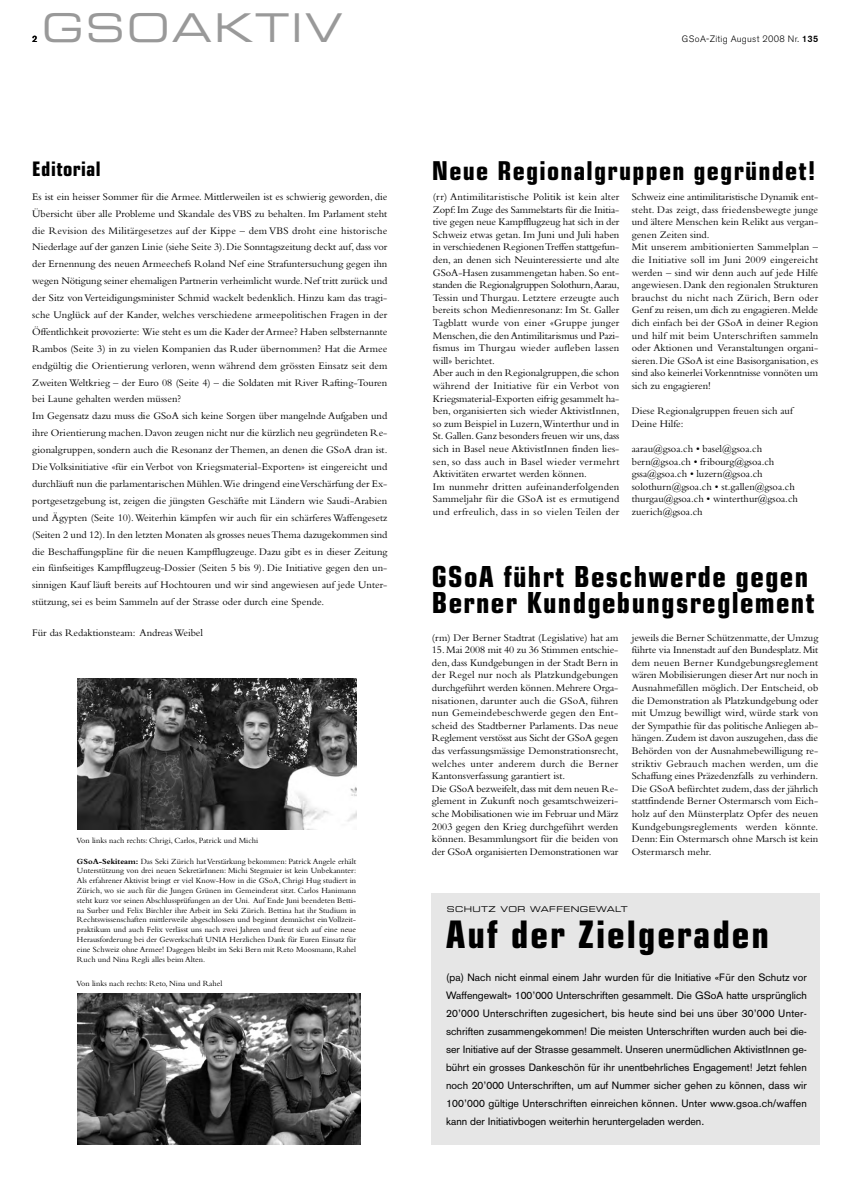
<style>
.page{position:relative;width:842px;height:1191px;background:#fff}
.page>*{position:absolute;margin:0;border:0;box-sizing:border-box;transform-origin:0 0}
.t1{font:39.7px "Eurostile Extended Two";letter-spacing:.05em;color:#999}
.t2{font:700 condensed 38px "Eurostile";letter-spacing:.05em;color:#000}
.t3{font:700 condensed 29px/26px "Eurostile";letter-spacing:.045em;color:#000}
.t4{font:700 condensed 26px "Eurostile";letter-spacing:.05em;color:#000}
.t5{font:700 condensed 20px "Eurostile";letter-spacing:.025em;color:#000}
.t6{font:10.5px/12.6px "Bembo";color:#000}
.t7{font:10.5px/18px "Akzidenz Grotesk";color:#000;text-align:justify}
.t8{font:300 9.2px "Akzidenz Grotesk BE";letter-spacing:.03em;color:#000}
.t9{font:500 9.2px "Akzidenz Grotesk BE";color:#000}
.t10{font:8.2px/9.8px "Bembo";color:#000;text-align:justify}
.t11{font:8px "Eurostile Extended Two";letter-spacing:.05em;color:#000}
.s1{font-weight:500}
.s2{font-weight:700}
</style>
<div class="page">
<div style="left:431px;top:893px;width:388px;height:252px;background:#e6e6e6"></div>
<img style="left:77px;top:678px;width:280px;height:152px">
<img style="left:78px;top:993px;width:283px;height:152px">
<h1 class="t1" style="left:42px;top:13px;width:303px">GSOAKTIV</h1>
<p class="t9" style="left:32px;top:36px;width:7px">2</p>
<p class="t8" style="left:682px;top:35px;width:138px">GSoA-Zitig August 2008 Nr. <span class="s1">135</span></p>
<h3 class="t5" style="left:32px;top:161px;width:70px">Editorial</h3>
<p class="t6" style="left:32px;top:189px;width:357px;line-height:16.9px">Es ist ein heisser Sommer für die Armee. Mittlerweilen ist es schwierig geworden, die Übersicht über alle Probleme und Skandale des VBS zu behalten. Im Parlament steht die Revision des Militärgesetzes auf der Kippe – dem VBS droht eine historische Niederlage auf der ganzen Linie (siehe Seite 3).Die Sonntagszeitung deckt auf,dass vor der Ernennung des neuen Armeechefs Roland Nef eine Strafuntersuchung gegen ihn wegen Nötigung seiner ehemaligen Partnerin verheimlicht wurde.Nef tritt zurück und der Sitz von Verteidigungsminister Schmid wackelt bedenklich. Hinzu kam das tragi&shy;sche Unglück auf der Kander, welches verschiedene armeepolitischen Fragen in der Öffentlichkeit provozierte: Wie steht es um die Kader der Armee? Haben selbsternannte Rambos (Seite 3) in zu vielen Kompanien das Ruder übernommen? Hat die Armee endgültig die Orientierung verloren, wenn während dem grössten Einsatz seit dem Zweiten Weltkrieg – der Euro 08 (Seite 4) – die Soldaten mit River Rafting-Touren bei Laune gehalten werden müssen?<br>Im Gegensatz dazu muss die GSoA sich keine Sorgen über mangelnde Aufgaben und ihre Orientierung machen.Davon zeugen nicht nur die kürzlich neu gegründeten Re&shy;gionalgruppen, sondern auch die Resonanz der Themen, an denen die GSoA dran ist.<br>Die Volksinitiative «für ein Verbot von Kriegsmaterial-Exporten» ist eingereicht und durchläuft nun die parlamentarischen Mühlen.Wie dringend eine Verschärfung der Ex&shy;portgesetzgebung ist, zeigen die jüngsten Geschäfte mit Ländern wie Saudi-Arabien und Ägypten (Seite 10).Weiterhin kämpfen wir auch für ein schärferes Waffengesetz (Seiten 2 und 12).In den letzten Monaten als grosses neues Thema dazugekommen sind die Beschaffungspläne für die neuen Kampfflugzeuge. Dazu gibt es in dieser Zeitung ein fünfseitiges Kampfflugzeug-Dossier (Seiten 5 bis 9). Die Initiative gegen den un&shy;sinnigen Kauf läuft bereits auf Hochtouren und wir sind angewiesen auf jede Unter&shy;stützung, sei es beim Sammeln auf der Strasse oder durch eine Spende.</p>
<p class="t6" style="left:32px;top:628px;width:172px">Für das Redaktionsteam: Andreas Weibel</p>
<p class="t10" style="left:77px;top:836px;width:183px">Von links nach rechts: Chrigi, Carlos, Patrick und Michi</p>
<p class="t10" style="left:77px;top:857px;width:281px"><span class="s2">GSoA-Sekiteam:</span> Das Seki Zürich hat Verstärkung bekommen: Patrick Angele erhält Unterstützung von drei neuen SekretärInnen: Michi Stegmaier ist kein Unbekannter:<br>Als erfahrener Aktivist bringt er viel Know-How in die GSoA, Chrigi Hug studiert in Zürich, wo sie auch für die Jungen Grünen im Gemeinderat sitzt. Carlos Hanimann steht kurz vor seinen Abschlussprüfungen an der Uni. Auf Ende Juni beendeten Betti&shy;na Surber und Felix Birchler ihre Arbeit im Seki Zürich. Bettina hat ihr Studium in Rechtswissenschaften mittlerweile abgeschlossen und beginnt demnächst ein Vollzeit&shy;praktikum und auch Felix verlässt uns nach zwei Jahren und freut sich auf eine neue Herausforderung bei der Gewerkschaft UNIA Herzlichen Dank für Euren Einsatz für eine Schweiz ohne Armee! Dagegen bleibt im Seki Bern mit Reto Moosmann, Rahel Ruch und Nina Regli alles beim Alten.</p>
<p class="t10" style="left:77px;top:980px;width:147px">Von links nach rechts: Reto, Nina und Rahel</p>
<h3 class="t4" style="left:432px;top:161px;width:385px">Neue Regionalgruppen gegründet!</h3>
<p class="t6" style="left:433px;top:191px;width:188px">(rr) Antimilitaristische Politik ist kein alter Zopf:Im Zuge des Sammelstarts für die Initia&shy;tive gegen neue Kampfflugzeug hat sich in der Schweiz etwas getan. Im Juni und Juli haben in verschiedenen Regionen Treffen stattgefun&shy;den, an denen sich Neuinteressierte und alte GSoA-Hasen zusammengetan haben. So ent&shy;standen die Regionalgruppen Solothurn,Aarau, Tessin und Thurgau. Letztere erzeugte auch bereits schon Medienresonanz: Im St. Galler Tagblatt wurde von einer «Gruppe junger Menschen,die den Antimilitarismus und Pazi&shy;fismus im Thurgau wieder aufleben lassen will» berichtet.<br>Aber auch in den Regionalgruppen,die schon während der Initiative für ein Verbot von Kriegsmaterial-Exporten eifrig gesammelt ha&shy;ben, organisierten sich wieder AktivistInnen, so zum Beispiel in Luzern,Winterthur und in St.Gallen.Ganz besonders freuen wir uns,dass sich in Basel neue AktivistInnen finden lies&shy;sen, so dass auch in Basel wieder vermehrt Aktivitäten erwartet werden können.<br>Im nunmehr dritten aufeinanderfolgenden Sammeljahr für die GSoA ist es ermutigend und erfreulich, dass in so vielen Teilen der</p>
<p class="t6" style="left:632px;top:191px;width:188px">Schweiz eine antimilitaristische Dynamik ent&shy;steht. Das zeigt, dass friedensbewegte junge und ältere Menschen kein Relikt aus vergan&shy;genen Zeiten sind.<br>Mit unserem ambitionierten Sammelplan – die Initiative soll im Juni 2009 eingereicht werden – sind wir denn auch auf jede Hilfe angewiesen. Dank den regionalen Strukturen brauchst du nicht nach Zürich, Bern oder Genf zu reisen,um dich zu engagieren.Melde dich einfach bei der GSoA in deiner Region und hilf mit beim Unterschriften sammeln oder Aktionen und Veranstaltungen organi&shy;sieren.Die GSoA ist eine Basisorganisation,es sind also keinerlei Vorkenntnisse vonnöten um sich zu engagieren!</p>
<p class="t6" style="left:632px;top:406px;width:163px">Diese Regionalgruppen freuen sich auf<br>Deine Hilfe:</p>
<p class="t6" style="left:632px;top:443px;width:168px">aarau@gsoa.ch • basel@gsoa.ch bern@gsoa.ch • fribourg@gsoa.ch gssa@gsoa.ch • luzern@gsoa.ch solothurn@gsoa.ch • st.gallen@gsoa.ch thurgau@gsoa.ch • winterthur@gsoa.ch zuerich@gsoa.ch</p>
<h3 class="t3" style="left:432px;top:566px;width:384px">GSoA führt Beschwerde gegen<br>Berner Kundgebungsreglement</h3>
<p class="t6" style="left:432px;top:632px;width:188px">(rm) Der Berner Stadtrat (Legislative) hat am 15.Mai 2008 mit 40 zu 36 Stimmen entschie&shy;den, dass Kundgebungen in der Stadt Bern in der Regel nur noch als Platzkundgebungen durchgeführt werden können.Mehrere Orga&shy;nisationen, darunter auch die GSoA, führen nun Gemeindebeschwerde gegen den Ent&shy;scheid des Stadtberner Parlaments. Das neue Reglement verstösst aus Sicht der GSoA gegen das verfassungsmässige Demonstrationsrecht, welches unter anderem durch die Berner Kantonsverfassung garantiert ist.<br>Die GSoA bezweifelt,dass mit dem neuen Re&shy;glement in Zukunft noch gesamtschweizeri&shy;sche Mobilisationen wie im Februar und März 2003 gegen den Krieg durchgeführt werden können. Besammlungsort für die beiden von der GSoA organisierten Demonstrationen war</p>
<p class="t6" style="left:632px;top:632px;width:188px;text-align:justify">jeweils die Berner Schützenmatte,der Umzug führte via Innenstadt auf den Bundesplatz.Mit dem neuen Berner Kundgebungsreglement wären Mobilisierungen dieser Art nur noch in Ausnahmefällen möglich. Der Entscheid, ob die Demonstration als Platzkundgebung oder mit Umzug bewilligt wird, würde stark von der Sympathie für das politische Anliegen ab&shy;hängen.Zudem ist davon auszugehen,dass die Behörden von der Ausnahmebewilligung re&shy;striktiv Gebrauch machen werden, um die Schaffung eines Präzedenzfalls zu verhindern.<br>Die GSoA befürchtet zudem,dass der jährlich stattfindende Berner Ostermarsch vom Eich&shy;holz auf den Münsterplatz Opfer des neuen Kundgebungsreglements werden könnte.<br>Denn: Ein Ostermarsch ohne Marsch ist kein Ostermarsch mehr.</p>
<p class="t11" style="left:447px;top:906px;width:182px">SCHUTZ VOR WAFFENGEWALT</p>
<h2 class="t2" style="left:446px;top:921px;width:325px">Auf der Zielgeraden</h2>
<p class="t7" style="left:446px;top:969px;width:362px">(pa) Nach nicht einmal einem Jahr wurden für die Initiative «Für den Schutz vor Waffengewalt» 100’000 Unterschriften gesammelt. Die GSoA hatte ursprünglich 20’000 Unterschriften zugesichert, bis heute sind bei uns über 30’000 Unter&shy;schriften zusammengekommen! Die meisten Unterschriften wurden auch bei die&shy;ser Initiative auf der Strasse gesammelt. Unseren unermüdlichen AktivistInnen ge&shy;bührt ein grosses Dankeschön für ihr unentbehrliches Engagement! Jetzt fehlen noch 20’000 Unterschriften, um auf Nummer sicher gehen zu können, dass wir 100’000 gültige Unterschriften einreichen können. Unter www.gsoa.ch/waffen kann der Initiativbogen weiterhin heruntergeladen werden.</p>
</div>
